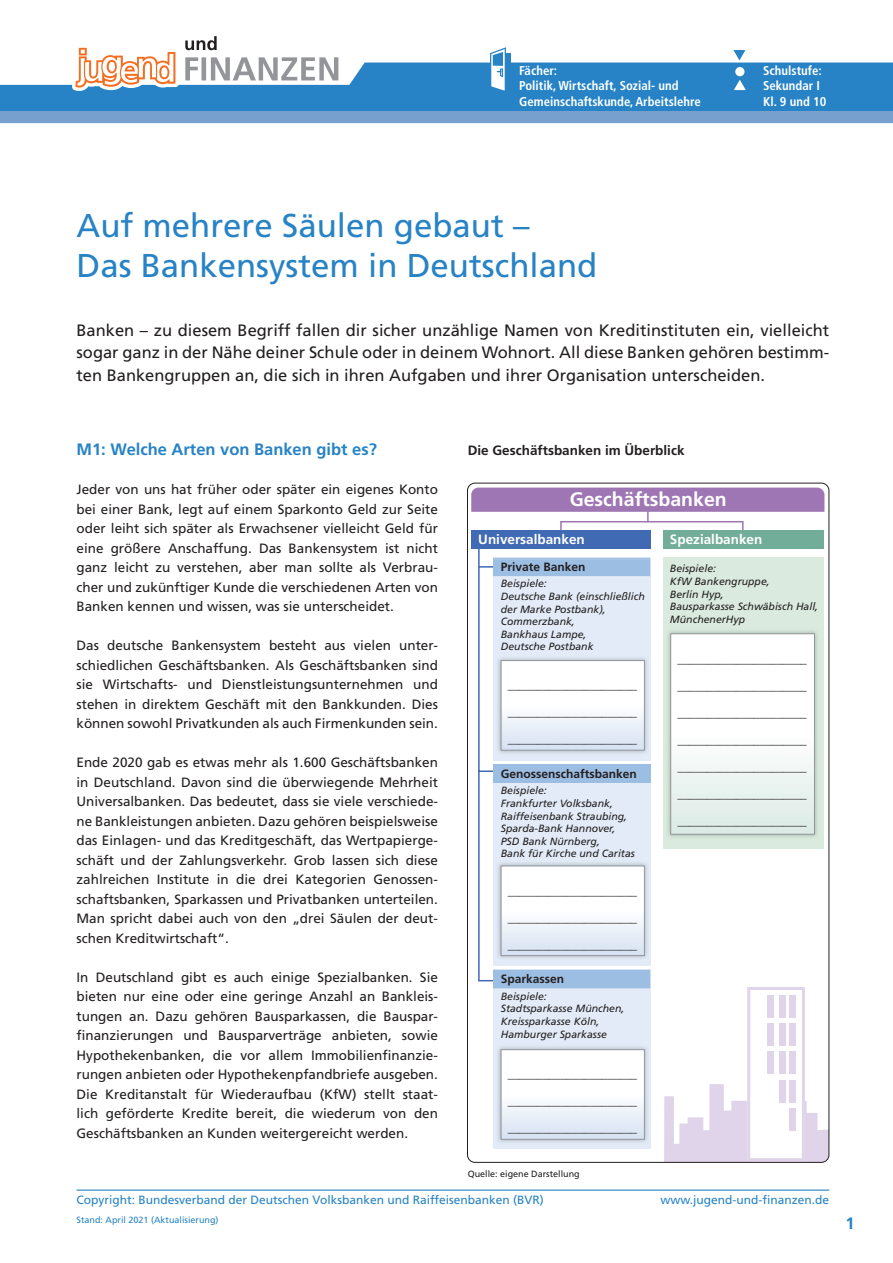
<style>
.page{position:relative;width:893px;height:1263px;background:#fff}
.page>*{position:absolute;margin:0;border:0;box-sizing:border-box;transform-origin:0 0}
.t1{font:33px/39.6px "Frutiger LT Std";color:#2783c5}
.t2{font:700 19.5px "Frutiger LT Std";color:#fff}
.t3{font:16.5px/22.5px "Frutiger LT Std";color:#231f20;text-align:justify}
.t4{font:700 16.5px "Frutiger LT Std";color:#2783c5}
.t5{font:13.5px/19.5px "Frutiger LT Std";color:#231f20;text-align:justify}
.t6{font:700 13.5px "Frutiger LT Std";color:#231f20}
.t7{font:700 13.5px "Frutiger LT Std";color:#fff}
.t8{font:700 condensed 12.75px/15.3px "Frutiger LT Std";color:#fff}
.t9{font:12px "Frutiger LT Std";color:#231f20}
.t10{font:12px "Frutiger LT Std";color:#2783c5}
.t11{font:700 12px "Frutiger LT Std";color:#231f20}
.t12{font:italic 10.5px/12.6px "Frutiger LT Std";color:#231f20}
.t13{font:9px "Frutiger LT Std";color:#2783c5}
.t14{font:9px "Frutiger LT Std";color:#231f20}
</style>
<div class="page">
<svg style="left:0;top:63px;width:893px;height:48px;background:#378cc9"></svg>
<div style="left:491px;top:53px;width:19px;height:35px;background:#2882c4"></div>
<svg style="left:489px;top:47px;width:18px;height:46px"></svg>
<hr style="left:77px;top:1189px;width:752px;height:2px;background:#2783c5">
<div style="left:735px;top:65px;width:9px;height:9px;background:#2882c4;border-radius:50%"></div>
<svg style="left:733px;top:50px;width:12px;height:10px"></svg>
<div style="left:735px;top:67px;width:9px;height:9px;background:#fff;border-radius:50%"></div>
<svg style="left:733px;top:77px;width:13px;height:13px"></svg>
<div style="left:0;top:111px;width:893px;height:12px;background:#77a0cf"></div>
<svg style="left:185px;top:57px;width:153px;height:23px"></svg>
<svg style="left:72px;top:47px;width:107px;height:44px"></svg>
<svg style="left:185px;top:36px;width:32px;height:14px"></svg>
<svg style="left:664px;top:987px;width:165px;height:175px"></svg>
<div style="left:790px;top:995px;width:6px;height:22px;background:#dfd4e9"></div>
<div style="left:779px;top:995px;width:7px;height:22px;background:#dfd4e9"></div>
<div style="left:767px;top:995px;width:7px;height:22px;background:#dfd4e9"></div>
<div style="left:790px;top:1023px;width:6px;height:22px;background:#dfd4e9"></div>
<div style="left:779px;top:1023px;width:7px;height:22px;background:#dfd4e9"></div>
<div style="left:767px;top:1023px;width:7px;height:22px;background:#dfd4e9"></div>
<div style="left:790px;top:1052px;width:6px;height:22px;background:#dfd4e9"></div>
<div style="left:779px;top:1052px;width:7px;height:22px;background:#dfd4e9"></div>
<div style="left:767px;top:1052px;width:7px;height:22px;background:#dfd4e9"></div>
<div style="left:790px;top:1081px;width:6px;height:22px;background:#dfd4e9"></div>
<div style="left:779px;top:1081px;width:7px;height:22px;background:#dfd4e9"></div>
<div style="left:790px;top:1109px;width:6px;height:22px;background:#dfd4e9"></div>
<div style="left:663px;top:530px;width:161px;height:19px;background:#72ad99"></div>
<div style="left:663px;top:558px;width:161px;height:291px;background:#daeade"></div>
<svg style="left:471px;top:488px;width:353px;height:42px"></svg>
<div style="left:471px;top:530px;width:180px;height:19px;background:#406ab4"></div>
<div style="left:493px;top:970px;width:157px;height:179px;background:#e2ebf7"></div>
<div style="left:493px;top:970px;width:157px;height:18px;background:#9dbee3"></div>
<svg style="left:478px;top:549px;width:172px;height:433px"></svg>
<img style="left:496px;top:655px;width:153px;height:100px">
<div style="left:501px;top:660px;width:143px;height:90px;background:linear-gradient(to bottom,#fff,#e1e9f5)"></div>
<div style="left:501px;top:660px;width:144px;height:90px;border:1px solid #939598"></div>
<img style="left:496px;top:861px;width:153px;height:100px">
<div style="left:501px;top:866px;width:143px;height:89px;background:linear-gradient(to bottom,#fff,#e0e9f5)"></div>
<div style="left:501px;top:865px;width:144px;height:91px;border:1px solid #939598"></div>
<img style="left:498px;top:1047px;width:149px;height:95px">
<div style="left:501px;top:1050px;width:143px;height:89px;background:linear-gradient(to bottom,#fff,#dfe9f5)"></div>
<div style="left:501px;top:1049px;width:144px;height:91px;border:1px solid #939598"></div>
<img style="left:668px;top:631px;width:149px;height:206px">
<div style="left:671px;top:634px;width:143px;height:200px;background:linear-gradient(to bottom,#fff,#e4efeb)"></div>
<div style="left:670px;top:633px;width:145px;height:202px;border:1px solid #939598"></div>
<p class="t8" style="left:519px;top:63px;width:183px">Fächer:<br>Politik, Wirtschaft, Sozial- und<br>Gemeinschaftskunde, Arbeitslehre</p>
<p class="t8" style="left:763px;top:63px;width:65px">Schulstufe:<br>Sekundar I<br>Kl. 9 und 10</p>
<h1 class="t1" style="left:77px;top:206px;width:522px">Auf mehrere Säulen gebaut –<br>Das Bankensystem in Deutschland</h1>
<p class="t3" style="left:77px;top:319px;width:754px">Banken – zu diesem Begriff fallen dir sicher unzählige Namen von Kreditinstituten ein, vielleicht sogar ganz in der Nähe deiner Schule oder in deinem Wohnort. All diese Banken gehören bestimm&shy;ten Bankengruppen an, die sich in ihren Aufgaben und ihrer Organisation unterscheiden.</p>
<p class="t4" style="left:77px;top:440px;width:302px">M1: Welche Arten von Banken gibt es?</p>
<p class="t5" style="left:77px;top:480px;width:363px">Jeder von uns hat früher oder später ein eigenes Konto bei einer Bank, legt auf einem Sparkonto Geld zur Seite oder leiht sich später als Erwachsener vielleicht Geld für eine größere Anschaffung. Das Bankensystem ist nicht ganz leicht zu verstehen, aber man sollte als Verbrau&shy;cher und zukünftiger Kunde die verschiedenen Arten von Banken kennen und wissen, was sie unterscheidet.</p>
<p class="t5" style="left:77px;top:636px;width:363px">Das deutsche Bankensystem besteht aus vielen unter&shy;schiedlichen Geschäftsbanken. Als Geschäftsbanken sind sie Wirtschafts- und Dienstleistungsunternehmen und stehen in direktem Geschäft mit den Bankkunden. Dies können sowohl Privatkunden als auch Firmenkunden sein.</p>
<p class="t5" style="left:77px;top:753px;width:363px">Ende 2020 gab es etwas mehr als 1.600 Geschäftsbanken in Deutschland. Davon sind die überwiegende Mehr heit Universalbanken. Das bedeutet, dass sie viele verschiede&shy;ne Bankleistungen anbieten. Dazu gehören beispielsweise das Einlagen- und das Kreditgeschäft, das Wertpapierge&shy;schäft und der Zahlungsverkehr. Grob lassen sich diese zahlreichen Institute in die drei Kategorien Genossen&shy;schaftsbanken, Sparkassen und Privatbanken unterteilen.<br>Man spricht dabei auch von den „drei Säulen der deut&shy;schen Kreditwirtschaft“.</p>
<p class="t5" style="left:77px;top:967px;width:363px">In Deutschland gibt es auch einige Spezial banken. Sie bieten nur eine oder eine geringe Anzahl an Bankleis&shy;tungen an. Dazu gehören Bausparkassen, die Bauspar&shy;finanzierungen und Bausparverträge anbieten, sowie Hypothekenbanken, die vor allem Immobilienfinanzie&shy;rungen anbieten oder Hypothekenpfandbriefe ausgeben.<br>Die Kreditanstalt für Wieder aufbau (KfW) stellt staat&shy;lich geförderte Kredite bereit, die wiederum von den Geschäfts banken an Kunden weitergereicht werden.</p>
<p class="t6" style="left:468px;top:443px;width:218px">Die Geschäftsbanken im Überblick</p>
<h2 class="t2" style="left:570px;top:488px;width:159px">Geschäftsbanken</h2>
<p class="t7" style="left:478px;top:531px;width:108px">Universalbanken</p>
<p class="t11" style="left:501px;top:560px;width:86px">Private Banken</p>
<p class="t12" style="left:501px;top:577px;width:146px">Beispiele:<br>Deutsche Bank (einschließlich der Marke Postbank),<br>Commerzbank,<br>Bankhaus Lampe,<br>Deutsche Postbank</p>
<p class="t7" style="left:670px;top:531px;width:94px">Spezialbanken</p>
<p class="t12" style="left:670px;top:562px;width:150px">Beispiele:<br>KfW Bankengruppe,<br>Berlin Hyp,<br>Bausparkasse Schwäbisch Hall,<br>MünchenerHyp</p>
<p class="t9" style="left:508px;top:678px;width:131px">______________________</p>
<p class="t9" style="left:508px;top:705px;width:131px">______________________</p>
<p class="t9" style="left:508px;top:732px;width:131px">______________________</p>
<p class="t11" style="left:501px;top:767px;width:137px">Genossenschaftsbanken</p>
<p class="t12" style="left:501px;top:784px;width:136px">Beispiele:<br>Frankfurter Volksbank,<br>Raiffeisenbank Straubing,<br>Sparda-Bank Hannover,<br>PSD Bank Nürnberg,<br>Bank für Kirche und Caritas</p>
<p class="t9" style="left:508px;top:883px;width:131px">______________________</p>
<p class="t9" style="left:508px;top:910px;width:131px">______________________</p>
<p class="t9" style="left:508px;top:937px;width:131px">______________________</p>
<p class="t11" style="left:501px;top:972px;width:65px">Sparkassen</p>
<p class="t12" style="left:501px;top:990px;width:125px">Beispiele:<br>Stadtsparkasse München,<br>Kreissparkasse Köln,<br>Hamburger Sparkasse</p>
<p class="t9" style="left:508px;top:1067px;width:131px">______________________</p>
<p class="t9" style="left:508px;top:1094px;width:131px">______________________</p>
<p class="t9" style="left:508px;top:1121px;width:131px">______________________</p>
<p class="t14" style="left:468px;top:1168px;width:114px">Quelle: eigene Darstellung</p>
<p class="t9" style="left:677px;top:651px;width:131px">______________________</p>
<p class="t9" style="left:677px;top:678px;width:131px">______________________</p>
<p class="t9" style="left:677px;top:705px;width:131px">______________________</p>
<p class="t9" style="left:677px;top:732px;width:131px">______________________</p>
<p class="t9" style="left:677px;top:759px;width:131px">______________________</p>
<p class="t9" style="left:677px;top:786px;width:131px">______________________</p>
<p class="t9" style="left:677px;top:813px;width:131px">______________________</p>
<p class="t10" style="left:77px;top:1193px;width:469px">Copyright: Bundesverband der Deutschen Volksbanken und Raiffeisenbanken (BVR)</p>
<p class="t13" style="left:77px;top:1215px;width:144px">Stand: April 2021 (Aktualisierung)</p>
<p class="t10" style="left:660px;top:1193px;width:170px">www.jugend-und-finanzen.de</p>
<p class="t4" style="left:845px;top:1213px;width:11px">1</p>
</div>
